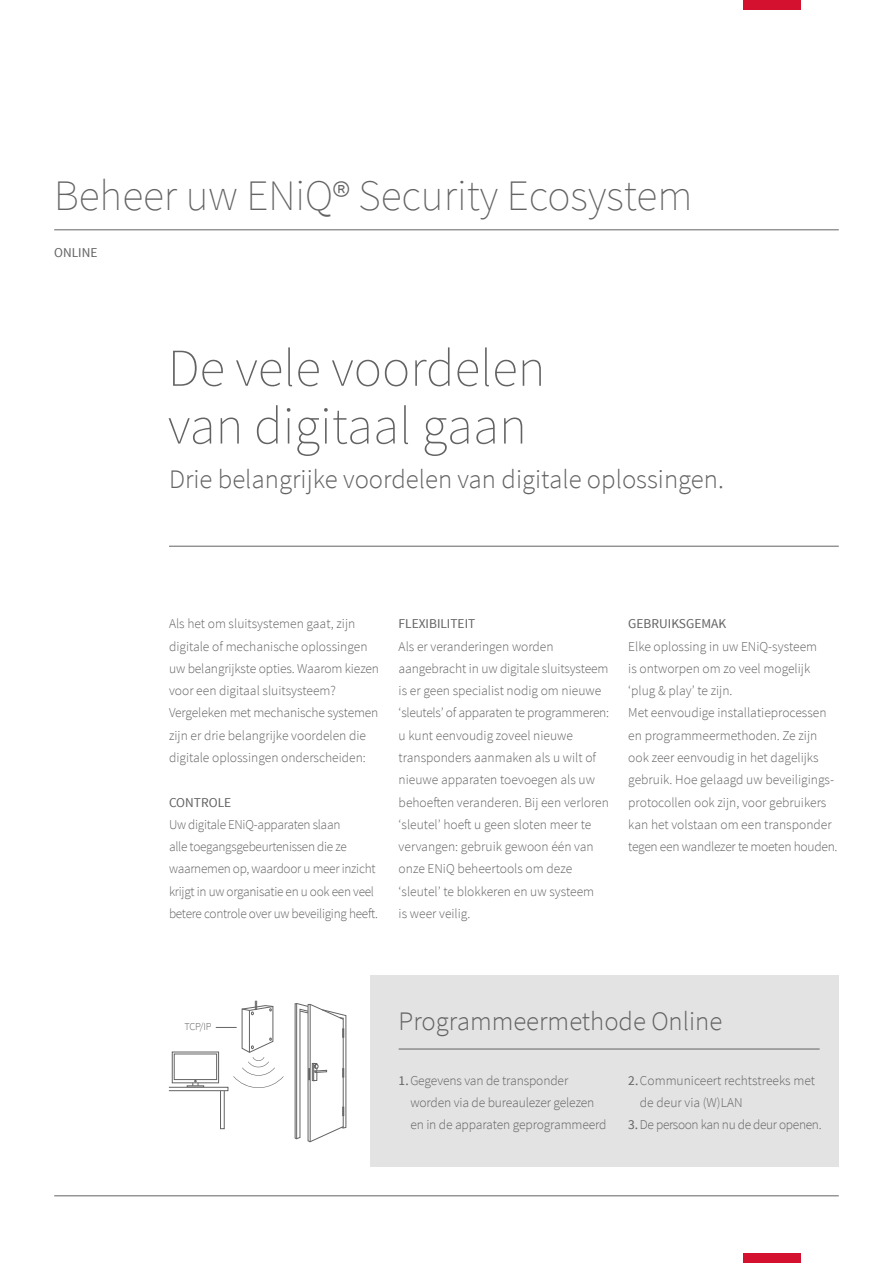
<style>
.page{position:relative;width:893px;height:1263px;background:#fff}
.page>*{position:absolute;margin:0;border:0;box-sizing:border-box;transform-origin:0 0}
.t1{font:200 53.1px/57.8px "Source Sans Pro";color:#646363}
.t2{font:200 43.5px "Source Sans Pro";color:#646363}
.t3{font:300 26.7px "Source Sans Pro";color:#646363}
.t4{font:300 13.5px/22.2px "Source Sans Pro";color:#646363}
.t5{font:300 13.5px/22.2px "Source Sans Pro";letter-spacing:-.02em;color:#646363}
.t6{font:13.5px "Source Sans Pro";color:#646363}
.t7{font:300 13.5px "Source Sans Pro";letter-spacing:-.025em;color:#646363}
.t8{font:300 10.5px "Source Sans Pro";color:#646363}
.s1{font-size:40.05px}
.s2{font-weight:400}
</style>
<div class="page">
<div style="left:743px;top:1253px;width:57px;height:10px;background:#d51130"></div>
<hr style="left:54px;top:1195px;width:785px;height:1px;background:#646363">
<div style="left:743px;top:0;width:57px;height:10px;background:#d51130"></div>
<hr style="left:54px;top:230px;width:785px;height:1px;background:#646363">
<div style="left:370px;top:975px;width:469px;height:192px;background:#e3e3e3"></div>
<hr style="left:399px;top:1049px;width:421px;height:1px;background:#646363">
<hr style="left:169px;top:546px;width:670px;height:1px;background:#646363">
<div style="left:172px;top:1052px;width:47px;height:31px;background:#fff;border:1px solid #646363"></div>
<div style="left:174px;top:1054px;width:43px;height:26px;border:1px solid #646363"></div>
<svg style="left:187px;top:1080px;width:17px;height:7px"></svg>
<svg style="left:295px;top:1003px;width:51px;height:139px"></svg>
<svg style="left:169px;top:1087px;width:59px;height:4px"></svg>
<div style="left:220px;top:1090px;width:4px;height:39px;border:1px solid #646363"></div>
<svg style="left:216px;top:1001px;width:68px;height:87px"></svg>
<h2 class="t2" style="left:54px;top:170px;width:640px">Beheer uw ENiQ<span class="s1">®</span> Security Ecosystem</h2>
<p class="t6" style="left:54px;top:245px;width:45px">ONLINE</p>
<h1 class="t1" style="left:168px;top:339px;width:379px">De vele voordelen van digitaal gaan</h1>
<h3 class="t3" style="left:169px;top:463px;width:556px">Drie belangrijke voordelen van digitale oplossingen.</h3>
<p class="t4" style="left:169px;top:613px;width:212px">Als het om sluitsystemen gaat, zijn digitale of mechanische oplossingen uw belangrijkste opties. Waarom kiezen voor een digitaal sluitsysteem?<br>Vergeleken met mechanische systemen zijn er drie belangrijke voordelen die digitale oplossingen onderscheiden:</p>
<p class="t6" style="left:169px;top:794px;width:64px">CONTROLE</p>
<p class="t5" style="left:169px;top:813px;width:211px">Uw digitale ENiQ-apparaten slaan<br>alle toegangsgebeurtenissen die ze waarnemen op, waardoor u meer inzicht krijgt in uw organisatie en u ook een veel betere controle over uw beveiliging heeft.</p>
<p class="t6" style="left:399px;top:615px;width:78px">FLEXIBILITEIT</p>
<p class="t4" style="left:399px;top:635px;width:212px">Als er veranderingen worden aangebracht in uw digitale sluitsysteem is er geen specialist nodig om nieuwe ‘sleutels’ of apparaten te programmeren: u kunt eenvoudig zoveel nieuwe transponders aanmaken als u wilt of nieuwe apparaten toevoegen als uw behoeften veranderen. Bij een verloren ‘sleutel’ hoeft u geen sloten meer te vervangen: gebruik gewoon één van onze ENiQ beheertools om deze ‘sleutel’ te blokkeren en uw systeem<br>is weer veilig.</p>
<p class="t6" style="left:628px;top:615px;width:99px">GEBRUIKSGEMAK</p>
<p class="t4" style="left:628px;top:635px;width:211px">Elke oplossing in uw ENiQ-systeem<br>is ontworpen om zo veel mogelijk ‘plug &amp; play’ te zijn.<br>Met eenvoudige installatieprocessen en programmeermethoden. Ze zijn ook zeer eenvoudig in het dagelijks gebruik. Hoe gelaagd uw beveiligings&shy;protocollen ook zijn, voor gebruikers kan het volstaan om een transponder tegen een wandlezer te moeten houden.</p>
<p class="t8" style="left:184px;top:1020px;width:29px">TCP/IP</p>
<h3 class="t3" style="left:399px;top:1005px;width:325px">Programmeermethode Online</h3>
<p class="t4" style="left:410px;top:1069px;width:198px;text-indent:-12px"><span class="s2">1.</span>Gegevens van de transponder worden via de bureaulezer gelezen en in de apparaten geprogrammeerd</p>
<p class="t4" style="left:640px;top:1069px;width:177px;text-indent:-12px"><span class="s2">2.</span>Communiceert rechtstreeks met de deur via (W)LAN</p>
<p class="t7" style="left:628px;top:1116px;width:195px"><span class="s2">3.</span> De persoon kan nu de deur openen.</p>
</div>
